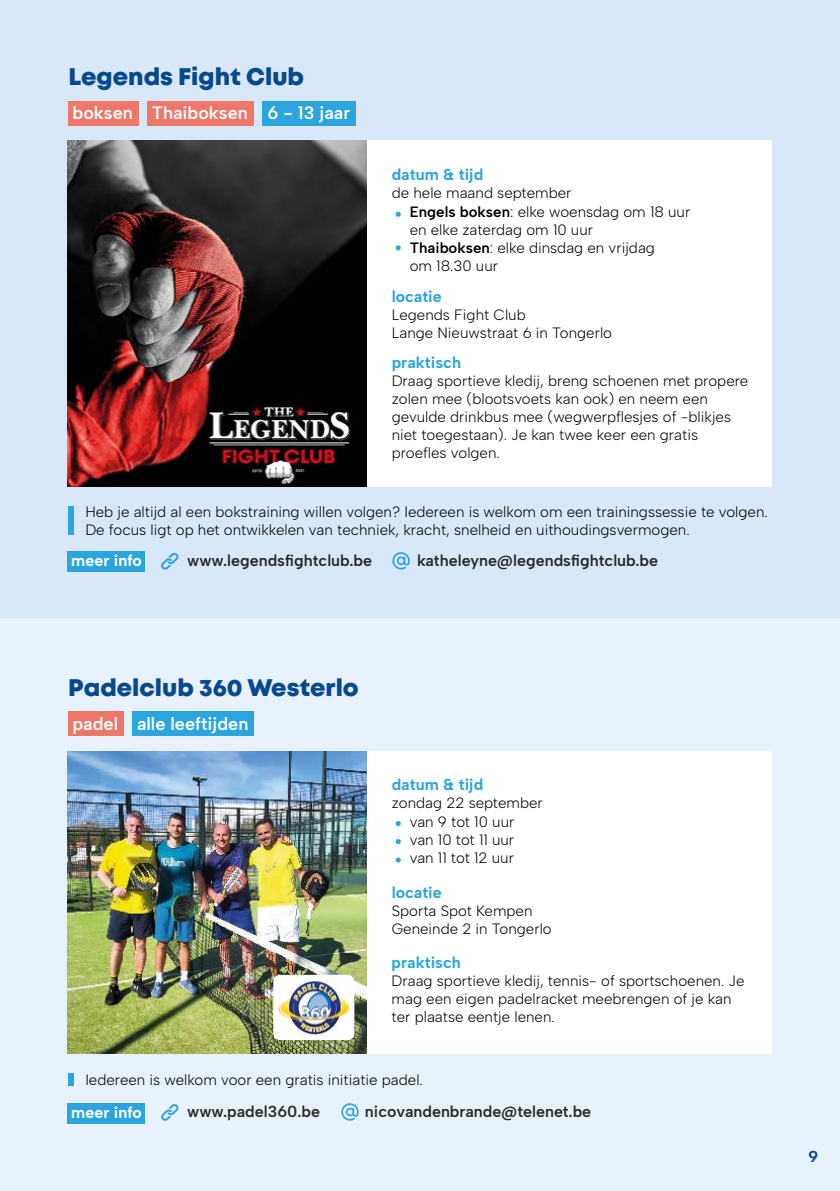
<style>
.page{position:relative;width:840px;height:1191px;background:#fff}
.page>*{position:absolute;margin:0;border:0;box-sizing:border-box;transform-origin:0 0}
.t1{font:24px "Mont Heavy DEMO";color:#08488e}
.t2{font:600 18px "Albert Sans";color:#fff}
.t3{font:600 16px "Albert Sans";color:#282827}
.t4{font:700 16px "Albert Sans";color:#2ca5de}
.t5{font:700 16px "Albert Sans";color:#fff}
.t6{font:700 16px "Albert Sans";color:#08488e}
.t7{font:300 15px/18px "Albert Sans";color:#000}
.s1{font-weight:600}
</style>
<div class="page">
<div style="left:0;top:0;width:839px;height:1191px;background:#e8f2fc"></div>
<div style="left:0;top:0;width:839px;height:617px;background:#d8e8f9"></div>
<div style="left:262px;top:101px;width:94px;height:24px;background:#2ca5de"></div>
<div style="left:68px;top:101px;width:70px;height:24px;background:#ed7769"></div>
<div style="left:132px;top:711px;width:121px;height:25px;background:#2ca5de"></div>
<div style="left:68px;top:711px;width:55px;height:25px;background:#ed7769"></div>
<div style="left:366px;top:140px;width:405px;height:346px;background:#fff"></div>
<div style="left:68px;top:506px;width:5px;height:29px;background:#2ca5de"></div>
<img style="left:68px;top:140px;width:298px;height:346px">
<svg style="left:161px;top:552px;width:18px;height:18px"></svg>
<svg style="left:392px;top:552px;width:17px;height:18px"></svg>
<div style="left:68px;top:551px;width:77px;height:20px;background:#2ca5de"></div>
<svg style="left:395px;top:212px;width:5px;height:5px"></svg>
<svg style="left:395px;top:245px;width:5px;height:5px"></svg>
<div style="left:366px;top:751px;width:405px;height:302px;background:#fff"></div>
<img style="left:68px;top:751px;width:298px;height:302px">
<div style="left:68px;top:1073px;width:5px;height:12px;background:#2ca5de"></div>
<svg style="left:161px;top:1104px;width:18px;height:17px"></svg>
<svg style="left:341px;top:1103px;width:17px;height:18px"></svg>
<svg style="left:395px;top:821px;width:5px;height:5px"></svg>
<svg style="left:395px;top:839px;width:5px;height:5px"></svg>
<svg style="left:395px;top:857px;width:5px;height:5px"></svg>
<div style="left:68px;top:1102px;width:77px;height:21px;background:#2ca5de"></div>
<svg style="left:273px;top:975px;width:81px;height:65px"></svg>
<img style="left:274px;top:975px;width:79px;height:65px">
<div style="left:147px;top:101px;width:106px;height:24px;background:#ed7769"></div>
<h1 class="t1" style="left:68px;top:63px;width:237px">Legends Fight Club</h1>
<p class="t2" style="left:73px;top:102px;width:62px">boksen</p>
<p class="t2" style="left:267px;top:102px;width:84px">6 - 13 jaar</p>
<p class="t2" style="left:152px;top:102px;width:97px">Thaiboksen</p>
<p class="t4" style="left:391px;top:164px;width:93px">datum &amp; tijd</p>
<p class="t7" style="left:391px;top:183px;width:181px">de hele maand september</p>
<p class="t7" style="left:409px;top:203px;width:282px"><span class="s1">Engels boksen</span>: elke woensdag om 18 uur en elke zaterdag om 10 uur<br><span class="s1">Thaiboksen</span>: elke dinsdag en vrijdag<br>om 18.30 uur</p>
<p class="t4" style="left:391px;top:286px;width:52px">locatie</p>
<p class="t7" style="left:391px;top:305px;width:222px">Legends Fight Club<br>Lange Nieuwstraat 6 in Tongerlo</p>
<p class="t4" style="left:391px;top:353px;width:71px">praktisch</p>
<p class="t7" style="left:391px;top:372px;width:358px">Draag sportieve kledij, breng schoenen met propere zolen mee (blootsvoets kan ook) en neem een gevulde drinkbus mee (wegwerpflesjes of -blikjes niet toegestaan). Je kan twee keer een gratis proefles volgen.</p>
<p class="t7" style="left:85px;top:502px;width:683px">Heb je altijd al een bokstraining willen volgen? Iedereen is welkom om een trainingssessie te volgen.<br>De focus ligt op het ontwikkelen van techniek, kracht, snelheid en uithoudingsvermogen.</p>
<p class="t5" style="left:71px;top:551px;width:72px">meer info</p>
<p class="t3" style="left:187px;top:550px;width:186px">www.legendsfightclub.be</p>
<p class="t3" style="left:417px;top:550px;width:242px">katheleyne@legendsfightclub.be</p>
<h1 class="t1" style="left:68px;top:674px;width:292px">Padelclub 360 Westerlo</h1>
<p class="t2" style="left:72px;top:712px;width:177px">padel alle leeftijden</p>
<p class="t4" style="left:391px;top:775px;width:93px">datum &amp; tijd</p>
<p class="t7" style="left:391px;top:794px;width:153px">zondag 22 september</p>
<p class="t7" style="left:409px;top:812px;width:106px;text-align:justify">van 9 tot 10 uur van 10 tot 11 uur van 11 tot 12 uur</p>
<p class="t4" style="left:391px;top:883px;width:52px">locatie</p>
<p class="t7" style="left:391px;top:902px;width:161px">Sporta Spot Kempen<br>Geneinde 2 in Tongerlo</p>
<p class="t4" style="left:391px;top:952px;width:71px">praktisch</p>
<p class="t7" style="left:391px;top:971px;width:354px">Draag sportieve kledij, tennis- of sportschoenen. Je mag een eigen padelracket meebrengen of je kan ter plaatse eentje lenen.</p>
<p class="t7" style="left:85px;top:1070px;width:339px">Iedereen is welkom voor een gratis initiatie padel.</p>
<p class="t5" style="left:71px;top:1102px;width:72px">meer info</p>
<p class="t3" style="left:187px;top:1101px;width:134px">www.padel360.be</p>
<p class="t3" style="left:365px;top:1101px;width:228px">nicovandenbrande@telenet.be</p>
<p class="t6" style="left:808px;top:1146px;width:11px">9</p>
</div>
